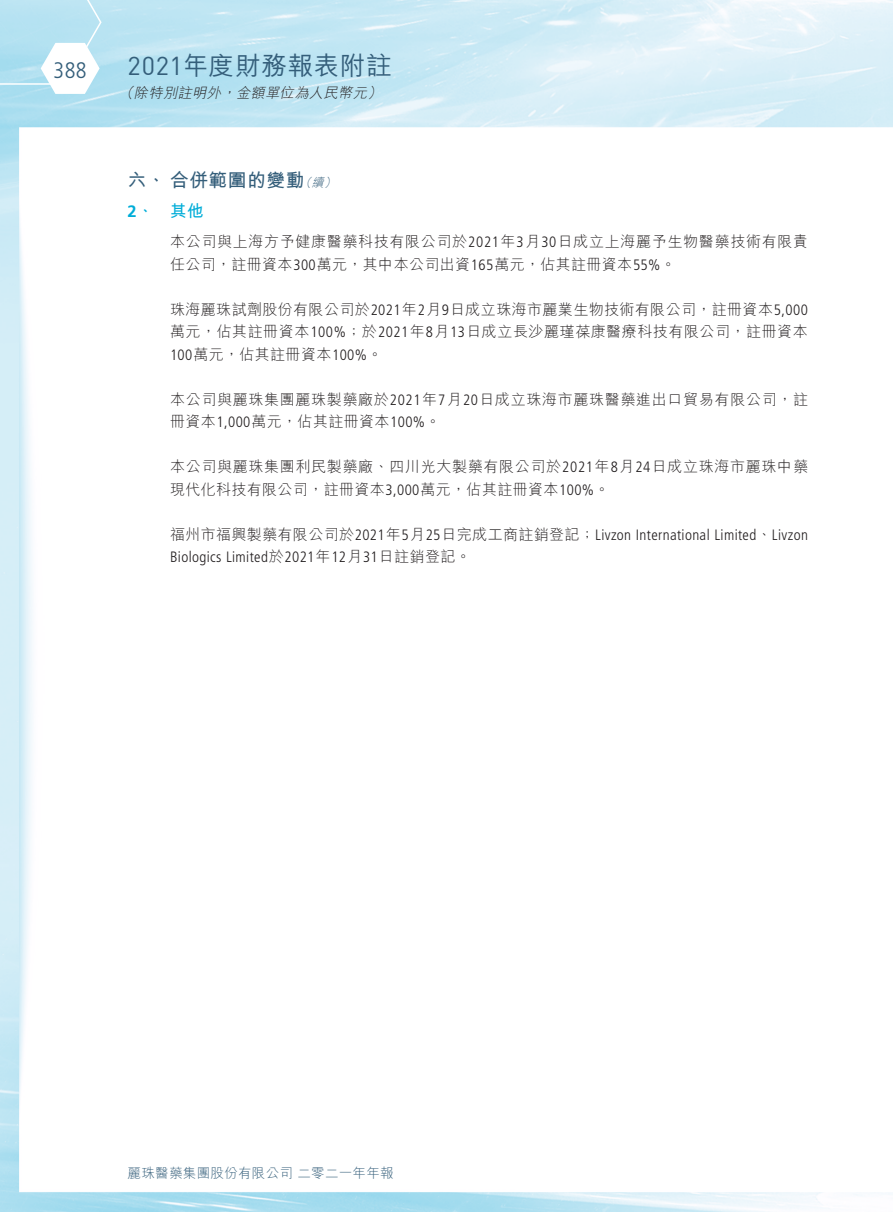
<style>
.page{position:relative;width:893px;height:1212px;background:#fff}
.page>*{position:absolute;margin:0;border:0;box-sizing:border-box;transform-origin:0 0}
.t1{font:500 25.5px "M Hei HK";letter-spacing:.02em;color:#345e7a}
.t2{font:300 condensed 22.5px "Frutiger LT Std";color:#345e7a}
.t3{font:700 18.75px "M Hei HK";letter-spacing:.03em;color:#345e7a}
.t4{font:700 16.5px "M Hei HK";color:#00add8}
.t5{font:300 15px/22.5px "M Hei HK";letter-spacing:.045em;color:#231f20}
.t6{font:300 condensed 15px/22.5px "Frutiger LT Std";letter-spacing:.025em;color:#231f20}
.t7{font:italic 300 14.25px "M Hei HK";color:#231f20}
.t8{font:300 13.5px "M Hei HK";letter-spacing:.025em;color:#345e7a}
.s1{font-family:"DIN";font-weight:400}
.s2{font-weight:300;font-style:italic;font-size:12px}
.s3{font-family:"Frutiger LT Std"}
.s4{font-family:"Frutiger LT Std";font-stretch:condensed}
.s5{font-family:"M Hei HK";font-stretch:normal}
</style>
<div class="page">
<img style="left:0;top:0;width:893px;height:1212px">
<svg style="left:0;top:0;width:102px;height:94px"></svg>
<h2 class="t2" style="left:54px;top:58px;width:35px">388</h2>
<h1 class="t1" style="left:128px;top:47px;width:266px"><span class="s1">2021</span>年度財務報表附註</h1>
<p class="t7" style="left:119px;top:85px;width:267px">（除特別註明外，金額單位為人民幣元）</p>
<p class="t3" style="left:128px;top:166px;width:213px">六、合併範圍的變動<span class="s2">（續）</span></p>
<p class="t4" style="left:128px;top:199px;width:77px"><span class="s3">2</span>、 其他</p>
<p class="t5" style="left:170px;top:230px;width:639px">本公司與上海方予健康醫藥科技有限公司於<span class="s4">2021</span>年<span class="s4">3</span>月<span class="s4">30</span>日成立上海麗予生物醫藥技術有限責任公司，註冊資本<span class="s4">300</span>萬元，其中本公司出資<span class="s4">165</span>萬元，佔其註冊資本<span class="s4">55%</span>。</p>
<p class="t5" style="left:170px;top:298px;width:639px;text-align:justify">珠海麗珠試劑股份有限公司於<span class="s4">2021</span>年<span class="s4">2</span>月<span class="s4">9</span>日成立珠海市麗業生物技術有限公司，註冊資本<span class="s4">5,000</span>萬元，佔其註冊資本<span class="s4">100%</span>；於<span class="s4">2021</span>年<span class="s4">8</span>月<span class="s4">13</span>日成立長沙麗瑾葆康醫療科技有限公司，註冊資本<span class="s4">100</span>萬元，佔其註冊資本<span class="s4">100%</span>。</p>
<p class="t5" style="left:170px;top:388px;width:639px">本公司與麗珠集團麗珠製藥廠於<span class="s4">2021</span>年<span class="s4">7</span>月<span class="s4">20</span>日成立珠海市麗珠醫藥進出口貿易有限公司，註冊資本<span class="s4">1,000</span>萬元，佔其註冊資本<span class="s4">100%</span>。</p>
<p class="t5" style="left:170px;top:455px;width:639px">本公司與麗珠集團利民製藥廠、四川光大製藥有限公司於<span class="s4">2021</span>年<span class="s4">8</span>月<span class="s4">24</span>日成立珠海市麗珠中藥現代化科技有限公司，註冊資本<span class="s4">3,000</span>萬元，佔其註冊資本<span class="s4">100%</span>。</p>
<p class="t6" style="left:170px;top:523px;width:639px"><span class="s5">福州市福興製藥有限公司於</span>2021<span class="s5">年</span>5<span class="s5">月</span>25<span class="s5">日完成工商註銷登記；</span>Livzon International Limited<span class="s5">、</span>Livzon<br>Biologics Limited<span class="s5">於</span>2021<span class="s5">年</span>12<span class="s5">月</span>31<span class="s5">日註銷登記。</span></p>
<p class="t8" style="left:128px;top:1166px;width:268px">麗珠醫藥集團股份有限公司二零二一年年報</p>
</div>
